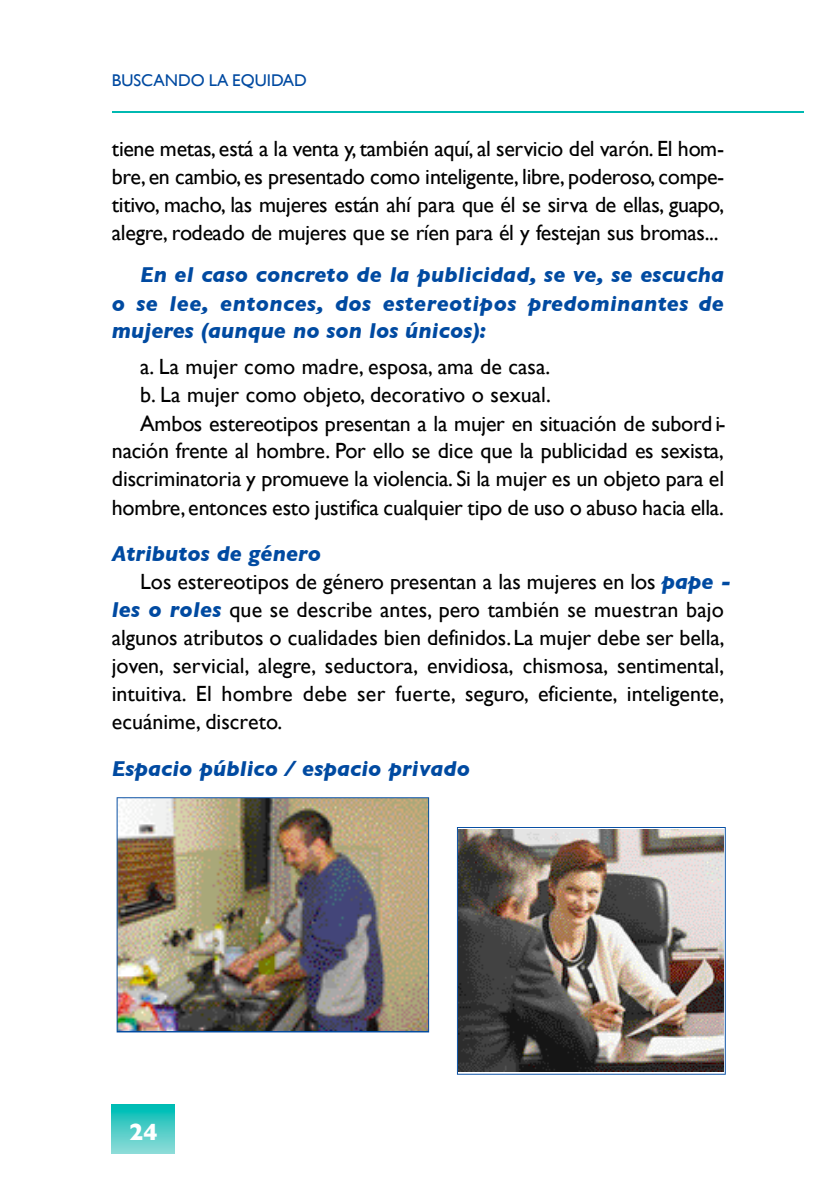
<style>
.page{position:relative;width:840px;height:1190px;background:#fff}
.page>*{position:absolute;margin:0;border:0;box-sizing:border-box;transform-origin:0 0}
.t1{font:700 24px "Gill Sans";color:#fff}
.t2{font:22px/28px "Gill Sans";color:#000;text-align:justify}
.t3{font:italic 700 22px/28px "Gill Sans";color:#004aa1;text-align:justify}
.t4{font:17px "Gill Sans";color:#004aa1}
.s1{font-weight:700;font-style:italic;color:#004aa1}
</style>
<div class="page">
<hr style="left:112px;top:111px;width:692px;height:2px;background:#00b9b1">
<img style="left:112px;top:1104px;width:62px;height:50px">
<img style="left:457px;top:827px;width:269px;height:248px">
<img style="left:117px;top:797px;width:312px;height:235px">
<p class="t4" style="left:112px;top:70px;width:196px">BUSCANDO LA EQUIDAD</p>
<p class="t2" style="left:112px;top:134px;width:614px">tiene metas, está a la venta y, también aquí, al servicio del varón. El hom&shy;b re, en cambio, es presentado como inteligente, lib re, p o d e ro so, c o m p e&shy;titivo, m a c h o, las mu je res están ahí para que él se sirva de ellas, g u ap o, a le g re, rodeado de mu je res que se ríen para él y festejan sus bro m a s...</p>
<p class="t3" style="left:112px;top:261px;width:614px;text-indent:28px">En el caso concreto de la publicidad, se ve, se escucha o se lee, entonces, dos estereotipos predominantes de mujeres (aunque no son los únicos):</p>
<p class="t2" style="left:140px;top:353px;width:412px">a. La mujer como madre, esposa, ama de casa.</p>
<p class="t2" style="left:140px;top:381px;width:412px">b. La mujer como objeto, decorativo o sexual.</p>
<p class="t2" style="left:140px;top:409px;width:587px">Ambos estereotipos presentan a la mujer en situación de subord i-</p>
<p class="t2" style="left:112px;top:437px;width:614px">nación frente al hombre. Por ello se dice que la publicidad es sexista,</p>
<p class="t2" style="left:112px;top:465px;width:614px">discriminatoria y pro mu eve la violencia. Si la mujer es un objeto para el</p>
<p class="t2" style="left:112px;top:493px;width:614px">h o m b re,entonces esto justifica cualquier tipo de uso o abuso hacia ella.</p>
<p class="t3" style="left:112px;top:540px;width:211px">Atributos de género</p>
<p class="t2" style="left:140px;top:567px;width:593px">Los estereotipos de género presentan a las mujeres en los <span class="s1">pape -</span></p>
<p class="t2" style="left:112px;top:596px;width:614px"><span class="s1">les o roles</span> que se describe antes, pero también se muestran bajo</p>
<p class="t2" style="left:112px;top:624px;width:614px">algunos atributos o cualidades bien definidos.La mujer debe ser bella,</p>
<p class="t2" style="left:112px;top:651px;width:614px">joven, servicial, alegre, seductora, envidiosa, chismosa, sentimental,</p>
<p class="t2" style="left:112px;top:680px;width:614px">intuitiva. El hombre debe ser fuerte, seguro, eficiente, inteligente,</p>
<p class="t2" style="left:112px;top:708px;width:172px">ecuánime, discreto.</p>
<p class="t3" style="left:112px;top:754px;width:360px">Espacio público / espacio privado</p>
<p class="t1" style="left:129px;top:1118px;width:30px">24</p>
</div>
